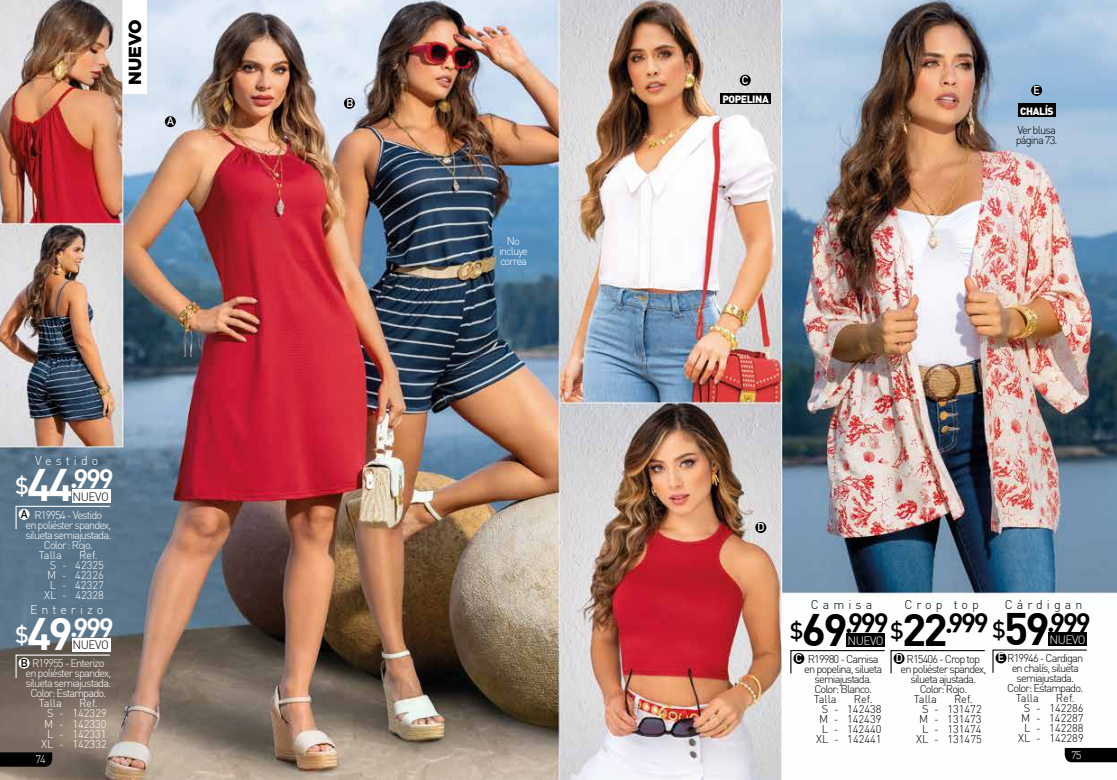
<style>
.page{position:relative;width:1117px;height:780px;background:#fff}
.page>*{position:absolute;margin:0;border:0;box-sizing:border-box;transform-origin:0 0}
.t1{font:26px "DIN Bold Alternate";letter-spacing:-.06em;color:#000}
.t2{font:26px "DIN Bold Alternate";letter-spacing:-.06em;color:#fff}
.t3{font:900 17.5px "Gotham";color:#000}
.t4{font:300 12.5px "DIN";letter-spacing:.32em;color:#000}
.t5{font:300 12.5px "DIN";letter-spacing:.32em;color:#fff}
.t6{font:300 11.88px "DIN";letter-spacing:-.04em;color:#000}
.t7{font:300 11.88px "DIN";letter-spacing:-.04em;color:#fff}
.t8{font:700 11.25px "DIN Alternate";color:#fff}
.t9{font:700 11.25px "DIN Alternate";color:#000}
.t10{font:300 11.12px/10px "DIN";letter-spacing:-.08em;color:#000}
.t11{font:300 11.12px/10px "DIN";letter-spacing:-.08em;color:#fff;text-align:center}
.t12{font:300 11.12px "DIN";color:#000}
.t13{font:300 11.12px "DIN";color:#fff}
.t14{font:900 10.38px "DIN";letter-spacing:-.04em;color:#fff}
.s1{font-family:"DIN";font-weight:700;font-size:44.62px}
.s2{font-family:"DIN Alternate";font-weight:700;font-size:11.25px;color:#000}
.s3{font-family:"DIN Alternate";font-weight:700;font-size:11.25px;color:#fff}
</style>
<div class="page">
<img style="left:0;top:0;width:1116px;height:780px">
<svg style="left:15px;top:505px;width:96px;height:25px;background:#627c90"></svg>
<div style="left:72px;top:489px;width:38px;height:13px;background:#fff"></div>
<div style="left:19px;top:509px;width:11px;height:11px;background:#fff;border-radius:50%"></div>
<svg style="left:15px;top:654px;width:96px;height:25px;background:#70655c"></svg>
<div style="left:72px;top:637px;width:38px;height:14px;background:#fff"></div>
<div style="left:19px;top:657px;width:11px;height:11px;background:#fff;border-radius:50%"></div>
<div style="left:719px;top:94px;width:51px;height:10px;background:#000"></div>
<div style="left:1017px;top:103px;width:38px;height:14px;background:#000"></div>
<div style="left:165px;top:116px;width:11px;height:11px;background:#000;border-radius:50%"></div>
<div style="left:344px;top:98px;width:11px;height:11px;background:#000;border-radius:50%"></div>
<div style="left:739px;top:75px;width:11px;height:11px;background:#000;border-radius:50%"></div>
<div style="left:755px;top:522px;width:11px;height:11px;background:#000;border-radius:50%"></div>
<svg style="left:1030px;top:85px;width:11px;height:11px"></svg>
<div style="left:123px;top:0;width:24px;height:94px;background:#fff"></div>
<div style="left:846px;top:633px;width:38px;height:13px;background:#000"></div>
<svg style="left:789px;top:649px;width:196px;height:25px"></svg>
<div style="left:893px;top:653px;width:11px;height:11px;background:#000;border-radius:50%"></div>
<svg style="left:991px;top:649px;width:96px;height:24px"></svg>
<div style="left:1048px;top:632px;width:38px;height:14px;background:#000"></div>
<div style="left:995px;top:652px;width:11px;height:11px;background:#000;border-radius:50%"></div>
<svg style="left:0;top:752px;width:52px;height:14px"></svg>
<svg style="left:1064px;top:747px;width:52px;height:15px"></svg>
<h2 class="t3" style="left:125px;top:85px;width:67px;rotate:-90deg">NUEVO</h2>
<p class="t8" style="left:167px;top:113px;width:8px">A</p>
<p class="t5" style="left:35px;top:453px;width:65px">Vestido</p>
<h1 class="t2" style="left:15px;top:458px;width:100px"><sub>$</sub><span class="s1">44</span>.999</h1>
<p class="t6" style="left:73px;top:489px;width:38px">NUEVO</p>
<p class="t9" style="left:21px;top:505px;width:8px">A</p>
<p class="t11" style="left:34px;top:509px;width:69px">R19954 - Vestido</p>
<p class="t11" style="left:25px;top:519px;width:87px">en poliéster spandex,</p>
<p class="t11" style="left:25px;top:529px;width:87px">silueta semiajustada.</p>
<p class="t11" style="left:44px;top:539px;width:51px">Color : Rojo.</p>
<p class="t11" style="left:39px;top:549px;width:25px">Talla</p>
<p class="t11" style="left:79px;top:549px;width:20px">Ref.</p>
<p class="t11" style="left:50px;top:559px;width:55px">S - 42325</p>
<p class="t11" style="left:47px;top:569px;width:58px">M - 42326</p>
<p class="t11" style="left:50px;top:579px;width:55px">L - 42327</p>
<p class="t11" style="left:44px;top:589px;width:61px">XL - 42328</p>
<p class="t5" style="left:30px;top:601px;width:75px">Enterizo</p>
<h1 class="t2" style="left:15px;top:607px;width:100px"><sub>$</sub><span class="s1">49</span>.999</h1>
<p class="t6" style="left:73px;top:637px;width:38px">NUEVO</p>
<p class="t11" style="left:21px;top:658px;width:85px"><span class="s2">B</span> R19955 - Enterizo</p>
<p class="t11" style="left:25px;top:668px;width:87px">en poliéster spandex,</p>
<p class="t11" style="left:25px;top:678px;width:87px">silueta semiajustada.</p>
<p class="t11" style="left:30px;top:688px;width:77px">Color: Estampado.</p>
<p class="t11" style="left:39px;top:698px;width:25px">Talla</p>
<p class="t11" style="left:79px;top:698px;width:20px">Ref.</p>
<p class="t11" style="left:47px;top:708px;width:61px">S - 142329</p>
<p class="t11" style="left:44px;top:718px;width:64px">M - 142330</p>
<p class="t11" style="left:47px;top:728px;width:61px">L - 142331</p>
<p class="t13" style="left:41px;top:736px;width:67px">XL - 142332</p>
<p class="t11" style="left:35px;top:753px;width:12px">74</p>
<p class="t8" style="left:346px;top:95px;width:8px">B</p>
<p class="t11" style="left:499px;top:236px;width:30px">No incluye correa</p>
<p class="t8" style="left:741px;top:72px;width:8px">C</p>
<p class="t14" style="left:722px;top:92px;width:48px">POPELINA</p>
<p class="t8" style="left:1033px;top:82px;width:8px">E</p>
<p class="t14" style="left:1019px;top:104px;width:35px">CHALÍS</p>
<p class="t10" style="left:1015px;top:124px;width:43px">Ver blusa página 73.</p>
<p class="t8" style="left:757px;top:519px;width:9px">D</p>
<p class="t4" style="left:1004px;top:596px;width:79px">Cárdigan</p>
<p class="t4" style="left:810px;top:597px;width:63px">Camisa</p>
<p class="t4" style="left:904px;top:597px;width:76px">Crop top</p>
<h1 class="t1" style="left:789px;top:602px;width:302px"><sub>$</sub><span class="s1">69</span>.999<sub>$</sub><span class="s1">22</span>.999 <sub>$</sub><span class="s1">59</span>.999</h1>
<p class="t7" style="left:1049px;top:632px;width:38px">NUEVO</p>
<p class="t7" style="left:847px;top:633px;width:38px">NUEVO</p>
<p class="t8" style="left:795px;top:649px;width:8px">C</p>
<p class="t10" style="left:895px;top:653px;width:86px"><span class="s3">D</span> R15406 - Crop top</p>
<p class="t10" style="left:900px;top:663px;width:87px">en poliéster spandex,</p>
<p class="t10" style="left:910px;top:673px;width:67px">silueta ajustada.</p>
<p class="t10" style="left:919px;top:683px;width:49px">Color: Rojo.</p>
<p class="t10" style="left:913px;top:693px;width:25px">Talla</p>
<p class="t10" style="left:953px;top:693px;width:20px">Ref.</p>
<p class="t10" style="left:921px;top:703px;width:61px">S - 131472</p>
<p class="t10" style="left:919px;top:713px;width:64px">M - 131473</p>
<p class="t10" style="left:921px;top:723px;width:61px">L - 131474</p>
<p class="t12" style="left:916px;top:732px;width:67px">XL - 131475</p>
<p class="t10" style="left:807px;top:653px;width:72px">R19980 - Camisa</p>
<p class="t10" style="left:804px;top:663px;width:80px">en popelina, silueta</p>
<p class="t10" style="left:814px;top:673px;width:59px">semiajustada.</p>
<p class="t10" style="left:814px;top:683px;width:59px">Color: Blanco.</p>
<p class="t10" style="left:813px;top:693px;width:25px">Talla</p>
<p class="t10" style="left:853px;top:693px;width:20px">Ref.</p>
<p class="t10" style="left:821px;top:703px;width:61px">S - 142438</p>
<p class="t10" style="left:818px;top:713px;width:64px">M - 142439</p>
<p class="t10" style="left:821px;top:723px;width:61px">L - 142440</p>
<p class="t12" style="left:815px;top:732px;width:67px">XL - 142441</p>
<p class="t10" style="left:997px;top:653px;width:87px"><span class="s3">E</span> R19946 - Cardigan</p>
<p class="t10" style="left:1011px;top:663px;width:69px">en chalís, silueta</p>
<p class="t10" style="left:1016px;top:673px;width:59px">semiajustada.</p>
<p class="t10" style="left:1007px;top:683px;width:77px">Color: Estampado.</p>
<p class="t10" style="left:1015px;top:693px;width:25px">Talla</p>
<p class="t10" style="left:1055px;top:693px;width:20px">Ref.</p>
<p class="t10" style="left:1023px;top:703px;width:61px">S - 142286</p>
<p class="t10" style="left:1020px;top:713px;width:64px">M - 142287</p>
<p class="t10" style="left:1023px;top:723px;width:61px">L - 142288</p>
<p class="t12" style="left:1017px;top:731px;width:67px">XL - 142289</p>
<p class="t11" style="left:1070px;top:749px;width:12px">75</p>
</div>
